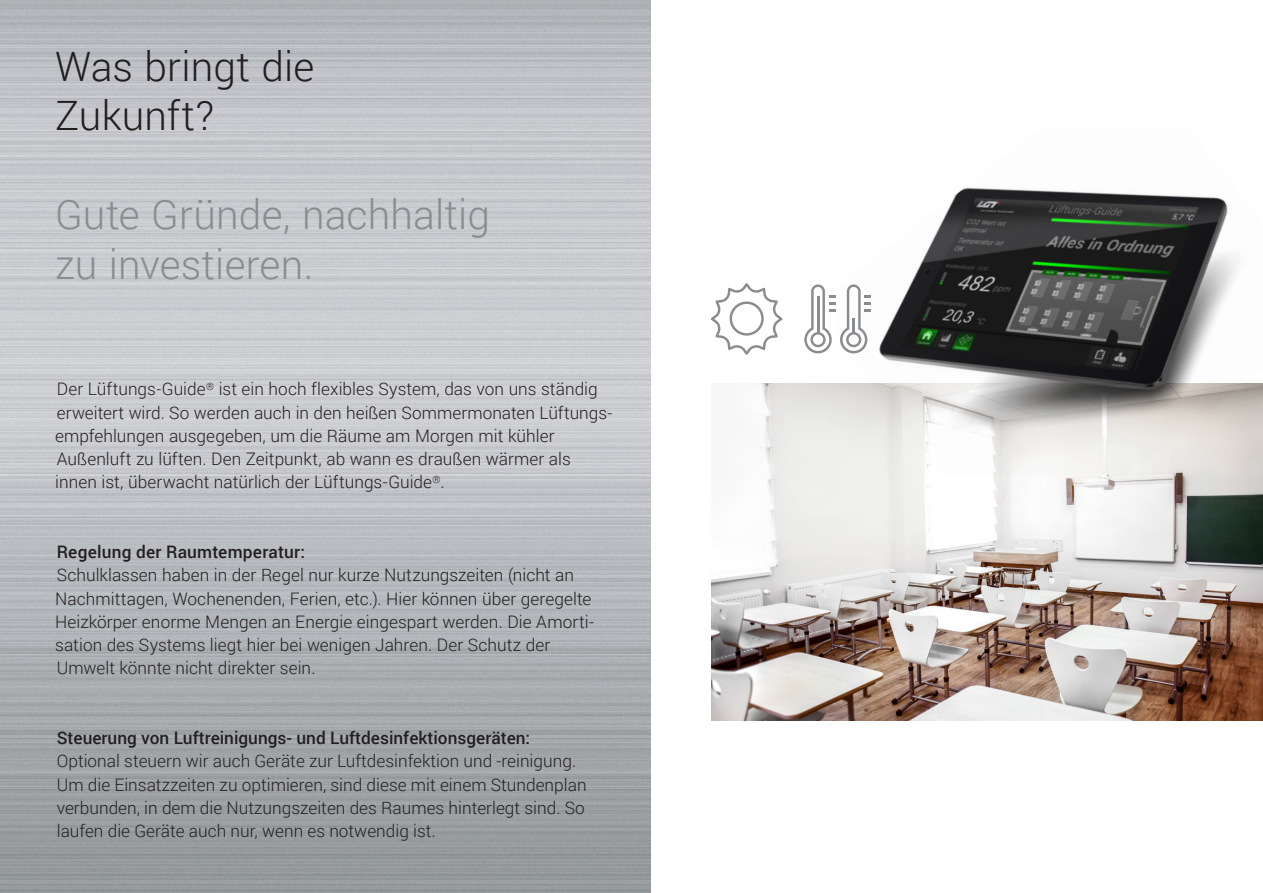
<style>
.page{position:relative;width:1263px;height:893px;background:#fff}
.page>*{position:absolute;margin:0;border:0;box-sizing:border-box;transform-origin:0 0}
.t1{font:300 40.5px "Roboto";letter-spacing:.005em;color:#8a8c8f}
.t2{font:300 40.5px "Roboto";letter-spacing:.005em;color:#231f20}
.t3{font:300 17.25px/23.2px "Roboto";color:#231f20}
.t4{font:500 17.25px "Roboto";color:#231f20}
</style>
<div class="page">
<img style="left:711px;top:384px;width:552px;height:337px">
<img style="left:838px;top:187px;width:425px;height:288px">
<svg style="left:711px;top:283px;width:71px;height:72px"></svg>
<svg style="left:804px;top:284px;width:67px;height:69px"></svg>
<p class="t2" style="left:55px;top:38px;width:261px">Was bringt die</p>
<p class="t2" style="left:55px;top:88px;width:160px">Zukunft?</p>
<p class="t1" style="left:55px;top:187px;width:436px">Gute Gründe, nachhaltig</p>
<p class="t1" style="left:55px;top:236px;width:260px">zu investieren.</p>
<p class="t3" style="left:57px;top:377px;width:542px">Der Lüftungs-Guide<sup>®</sup> ist ein hoch flexibles System, das von uns ständig</p>
<p class="t3" style="left:55px;top:400px;width:559px">erweitert wird. So werden auch in den heißen Sommermonaten Lüftungs&shy;empfehlungen ausgegeben, um die Räume am Morgen mit kühler</p>
<p class="t3" style="left:55px;top:447px;width:517px">Außenluft zu lüften. Den Zeitpunkt, ab wann es draußen wärmer als innen ist, überwacht natürlich der Lüftungs-Guide<sup>®</sup>.</p>
<p class="t4" style="left:57px;top:540px;width:250px">Regelung der Raumtemperatur:</p>
<p class="t3" style="left:55px;top:563px;width:540px">Schulklassen haben in der Regel nur kurze Nutzungszeiten (nicht an Nachmittagen, Wochenenden, Ferien, etc.). Hier können über geregelte Heizkörper enorme Mengen an Energie eingespart werden. Die Amorti&shy;sation des Systems liegt hier bei wenigen Jahren. Der Schutz der</p>
<p class="t3" style="left:57px;top:656px;width:260px">Umwelt könnte nicht direkter sein.</p>
<p class="t4" style="left:57px;top:726px;width:475px">Steuerung von Luftreinigungs- und Luftdesinfektionsgeräten:</p>
<p class="t3" style="left:57px;top:749px;width:521px">Optional steuern wir auch Geräte zur Luftdesinfektion und -reinigung.</p>
<p class="t3" style="left:57px;top:772px;width:531px">Um die Einsatzzeiten zu optimieren, sind diese mit einem Stundenplan</p>
<p class="t3" style="left:57px;top:795px;width:529px">verbunden, in dem die Nutzungszeiten des Raumes hinterlegt sind. So</p>
<p class="t3" style="left:57px;top:819px;width:380px">laufen die Geräte auch nur, wenn es notwendig ist.</p>
</div>
